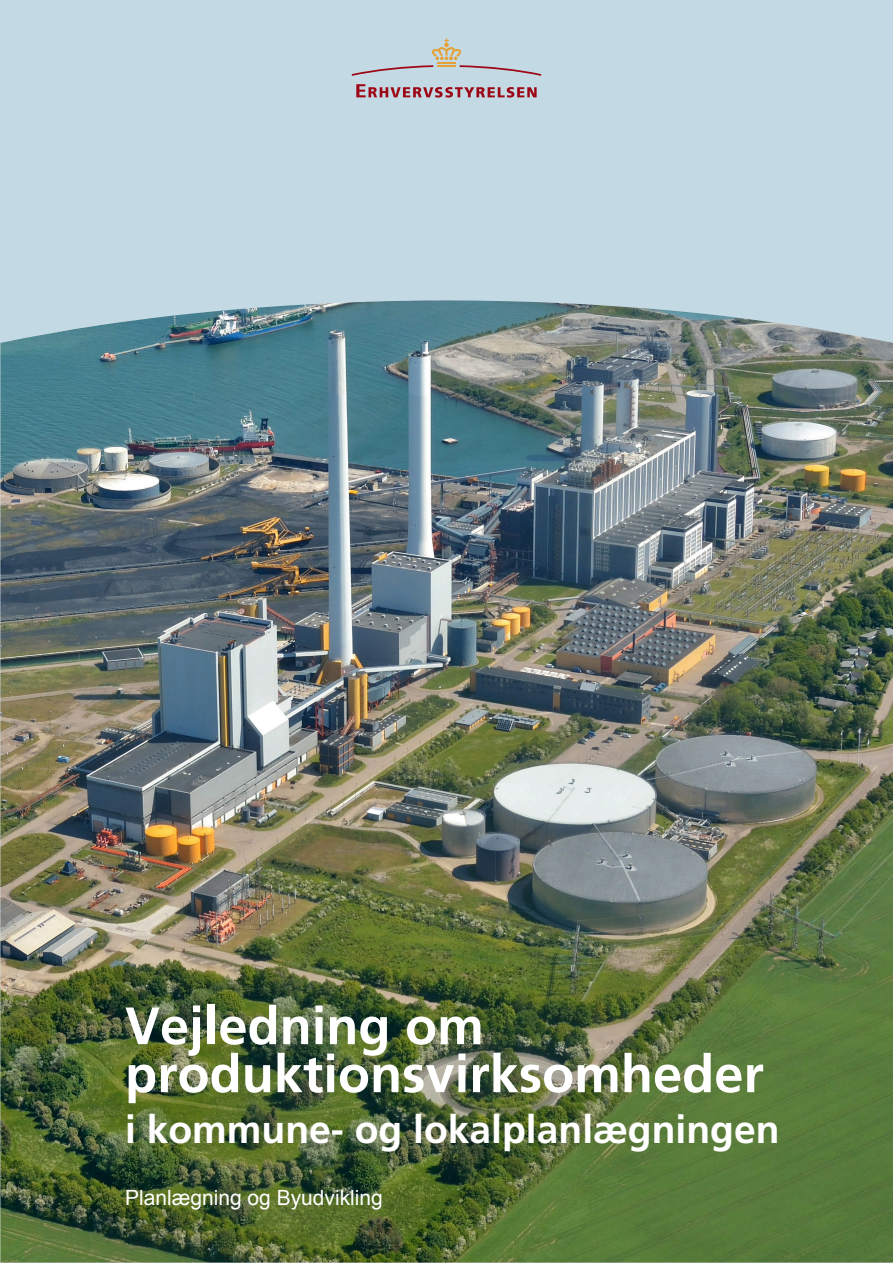
<style>
.page{position:relative;width:893px;height:1263px;background:#c3dae5}
.page>*{position:absolute;margin:0;border:0;box-sizing:border-box;transform-origin:0 0}
.Forsideoverskrift_ek{font:700 52.5px "Frutiger";color:#fff}
.Forsideoverskrift_ek-2{font:700 39px "Frutiger";color:#fff}
.Footer_forside_negat{font:21px "Arial";color:#fff}
</style>
<div class="page">
<svg style="left:352px;top:38px;width:189px;height:38px"></svg>
<svg style="left:356px;top:84px;width:181px;height:14px"></svg>
<img style="left:0;top:300px;width:893px;height:962px">
<p class="Forsideoverskrift_ek" style="left:125px;top:995px;width:360px">Vejledning om</p>
<p class="Forsideoverskrift_ek" style="left:125px;top:1043px;width:640px">produktionsvirksomheder</p>
<p class="Forsideoverskrift_ek-2" style="left:125px;top:1106px;width:656px">i kommune- og lokalplanlægningen</p>
<p class="Footer_forside_negat" style="left:125px;top:1183px;width:259px">Planlægning og Byudvikling</p>
</div>
